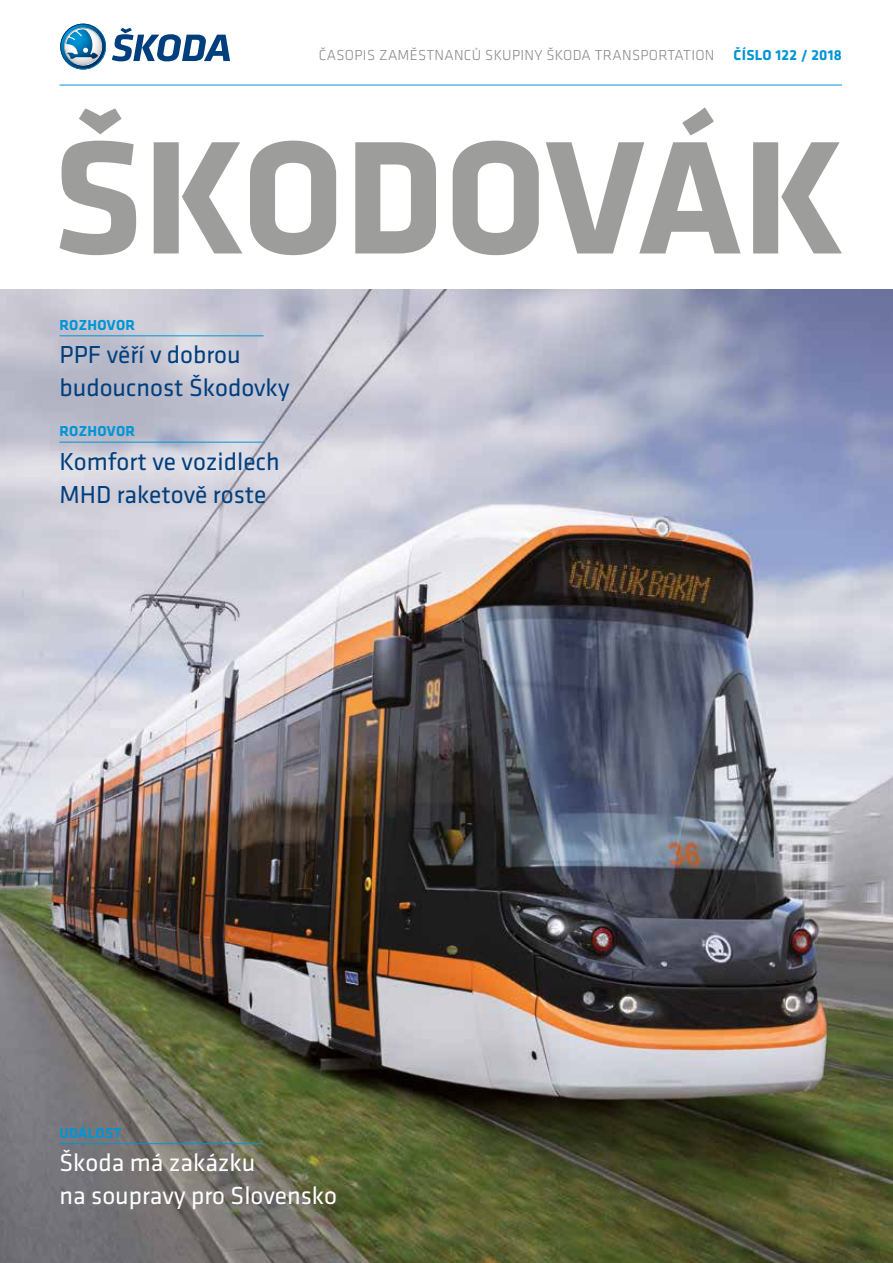
<style>
.page{position:relative;width:893px;height:1263px;background:#fff}
.page>*{position:absolute;margin:0;border:0;box-sizing:border-box;transform-origin:0 0}
.t1{font:25.5px/33px "Klavika";color:#003f7e}
.t2{font:25.5px/33px "Klavika";color:#fff}
.t3{font:300 15px "Klavika";letter-spacing:.02em;color:#878787}
.t4{font:700 15px "Klavika";letter-spacing:.02em;color:#0095d6}
</style>
<div class="page">
<svg style="left:60px;top:107px;width:782px;height:148px"></svg>
<hr style="left:60px;top:85px;width:782px;height:1px;background:#0095d6">
<svg style="left:60px;top:24px;width:46px;height:46px"></svg>
<svg style="left:112px;top:28px;width:118px;height:33px"></svg>
<img style="left:0;top:289px;width:893px;height:974px">
<hr style="left:60px;top:335px;width:204px;height:1px;background:#0095d6">
<hr style="left:60px;top:442px;width:204px;height:1px;background:#0095d6">
<hr style="left:60px;top:1143px;width:204px;height:1px;background:#0095d6">
<p class="t3" style="left:319px;top:46px;width:397px">ČASOPIS ZAMĚSTNANCŮ SKUPINY ŠKODA TRANSPORTATION</p>
<p class="t4" style="left:734px;top:45px;width:110px">ČÍSLO 122 / 2018</p>
<p class="t4" style="left:60px;top:314px;width:77px">ROZHOVOR</p>
<p class="t1" style="left:60px;top:338px;width:231px">PPF věří v dobrou budoucnost Škodovky</p>
<p class="t4" style="left:60px;top:421px;width:77px">ROZHOVOR</p>
<p class="t1" style="left:60px;top:444px;width:222px">Komfort ve vozidlech<br>MHD raketově roste</p>
<p class="t4" style="left:60px;top:1122px;width:64px">UDÁLOST</p>
<p class="t2" style="left:60px;top:1145px;width:279px">Škoda má zakázku<br>na soupravy pro Slovensko</p>
</div>
